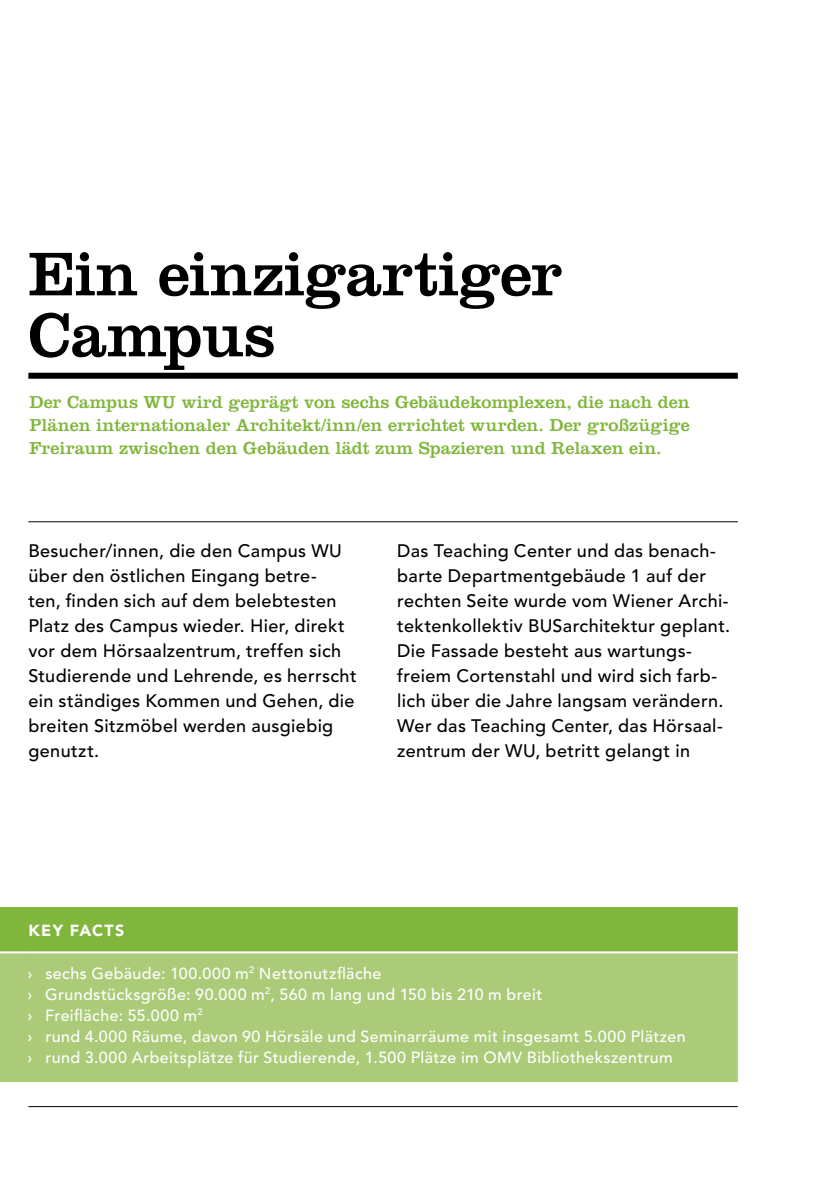
<style>
.page{position:relative;width:840px;height:1191px;background:#fff}
.page>*{position:absolute;margin:0;border:0;box-sizing:border-box;transform-origin:0 0}
.t1{font:64px/61px "Clarendon LT Std";letter-spacing:-.01em;color:#000}
.t2{font:500 18px/25px "Avenir LT Std";letter-spacing:.02em;color:#000}
.t3{font:18px/23px "Clarendon LT Std";color:#80b63c;text-align:justify}
.t4{font:500 16px/21px "Avenir LT Std";letter-spacing:.025em;color:#fff}
.t5{font:900 16px "Avenir LT Std";letter-spacing:.08em;color:#fff}
</style>
<div class="page">
<hr style="left:28px;top:1106px;width:709px;height:1px;background:#000">
<hr style="left:28px;top:521px;width:709px;height:1px;background:#000">
<div style="left:28px;top:373px;width:709px;height:6px;background:#000"></div>
<div style="left:0;top:907px;width:737px;height:44px;background:#80b63c"></div>
<div style="left:0;top:953px;width:737px;height:129px;background:#abcb79"></div>
<h1 class="t1" style="left:28px;top:243px;width:535px">Ein einzigartiger<br>Campus</h1>
<p class="t3" style="left:29px;top:390px;width:661px">Der Campus WU wird geprägt von sechs Gebäudekomplexen, die nach den Plänen internationaler Architekt/inn/en errichtet wurden. Der großzügige Freiraum zwischen den Gebäuden lädt zum Spazieren und Relaxen ein.</p>
<p class="t2" style="left:28px;top:538px;width:329px">Besucher/innen, die den Campus WU über den östlichen Eingang betre-<br>ten, finden sich auf dem belebtesten Platz des Campus wieder. Hier, direkt vor dem Hörsaalzentrum, treffen sich Studierende und Lehrende, es herrscht ein ständiges Kommen und Gehen, die breiten Sitzmöbel werden ausgiebig genutzt.</p>
<p class="t2" style="left:397px;top:538px;width:334px">Das Teaching Center und das benach&shy;barte Departmentgebäude 1 auf der rechten Seite wurde vom Wiener Archi&shy;tektenkollektiv BUSarchitektur geplant.<br>Die Fassade besteht aus wartungs&shy;freiem Cortenstahl und wird sich farb&shy;lich über die Jahre langsam verändern.<br>Wer das Teaching Center, das Hörsaal&shy;zentrum der WU, betritt gelangt in</p>
<p class="t5" style="left:28px;top:920px;width:97px">KEY FACTS</p>
<p class="t4" style="left:27px;top:963px;width:659px">› sechs Gebäude: 100.000 m<sup>2</sup> Nettonutzfläche<br>› Grundstücksgröße: 90.000 m<sup>2</sup>, 560 m lang und 150 bis 210 m breit<br>› Freifläche: 55.000 m<sup>2<br></sup>› rund 4.000 Räume, davon 90 Hörsäle und Seminarräume mit insgesamt 5.000 Plätzen › rund 3.000 Arbeitsplätze für Studierende, 1.500 Plätze im OMV Bibliothekszentrum</p>
</div>
